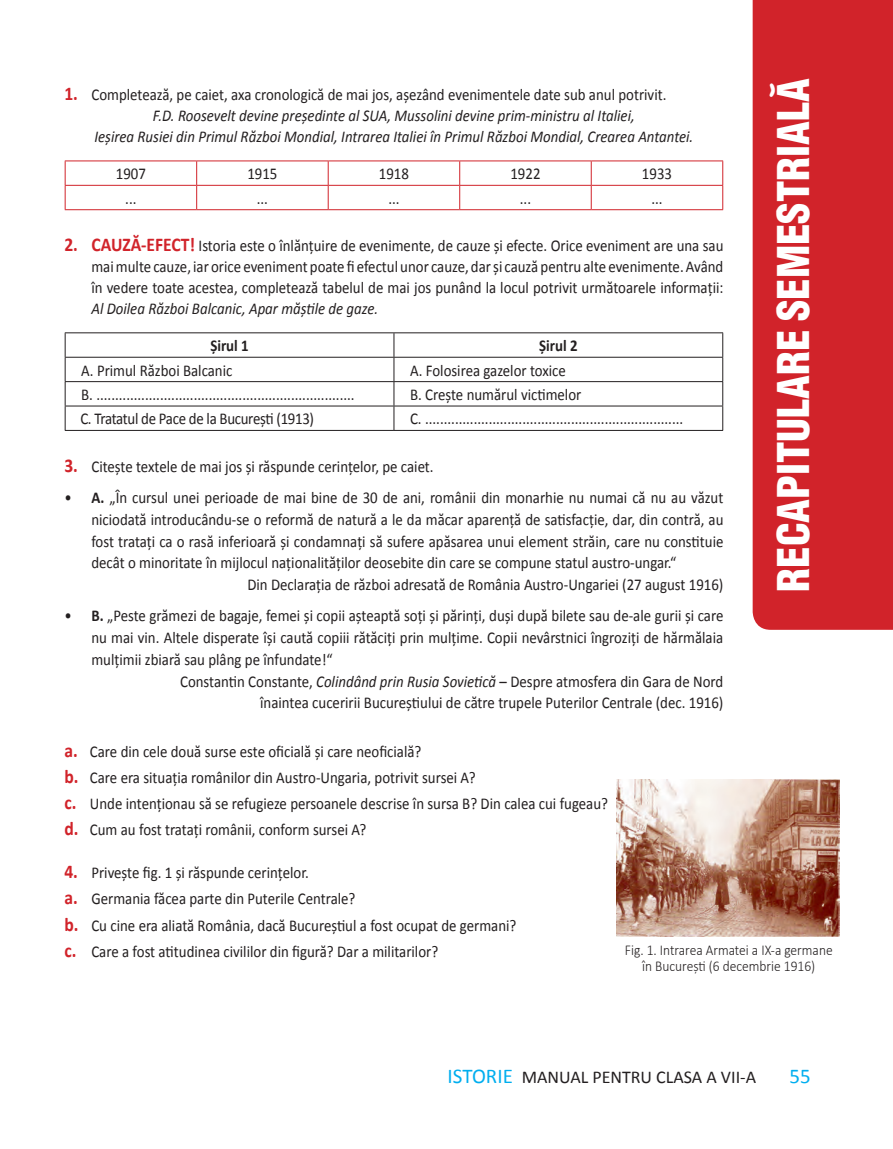
<style>
.page{position:relative;width:893px;height:1149px;background:#fff}
.page>*{position:absolute;margin:0;border:0;box-sizing:border-box;transform-origin:0 0}
.t1{font:42.75px "Switzerland Cond Black R";color:#fff}
.t2{font:21px "Calibri";color:#00aeef}
.t3{font:18px "Calibri";color:#231f20}
.t4{font:16.5px/26.1px "Calibri";color:#231f20;scale:.9 1}
.t5{font:italic 16.5px "Calibri";color:#231f20;scale:.9 1}
.t6{font:16.5px "Calibri";letter-spacing:-.02em;color:#231f20;scale:.9 1}
.t7{font:700 16.5px "Calibri";color:#231f20;scale:.9 1}
.t8{font:300 15px/16.5px "Calibri";color:#231f20;text-align:center;scale:.9 1}
.s1{font-weight:700;font-size:19.5px;color:#d1232a}
.s2{font-weight:700}
.s3{font-style:italic}
.s4{font-size:21px;color:#00aeef}
</style>
<div class="page">
<div style="left:753px;top:0;width:140px;height:629px;background:#d1232a"></div>
<hr style="left:65px;top:160px;width:132px;height:1px;background:#d1232a">
<hr style="left:197px;top:160px;width:131px;height:1px;background:#d1232a">
<hr style="left:328px;top:160px;width:132px;height:1px;background:#d1232a">
<hr style="left:460px;top:160px;width:131px;height:1px;background:#d1232a">
<hr style="left:591px;top:160px;width:132px;height:1px;background:#d1232a">
<hr style="left:65px;top:185px;width:132px;height:1px;background:#d1232a">
<svg style="left:65px;top:161px;width:1px;height:48px"></svg>
<hr style="left:197px;top:185px;width:131px;height:1px;background:#d1232a">
<svg style="left:196px;top:161px;width:1px;height:48px"></svg>
<hr style="left:328px;top:185px;width:132px;height:1px;background:#d1232a">
<svg style="left:328px;top:161px;width:1px;height:48px"></svg>
<hr style="left:460px;top:185px;width:131px;height:1px;background:#d1232a">
<svg style="left:459px;top:161px;width:1px;height:48px"></svg>
<hr style="left:591px;top:185px;width:132px;height:1px;background:#d1232a">
<svg style="left:591px;top:161px;width:1px;height:48px"></svg>
<svg style="left:722px;top:161px;width:1px;height:48px"></svg>
<hr style="left:65px;top:209px;width:132px;height:1px;background:#d1232a">
<hr style="left:197px;top:209px;width:131px;height:1px;background:#d1232a">
<hr style="left:328px;top:209px;width:132px;height:1px;background:#d1232a">
<hr style="left:460px;top:209px;width:131px;height:1px;background:#d1232a">
<hr style="left:591px;top:209px;width:132px;height:1px;background:#d1232a">
<hr style="left:65px;top:332px;width:329px;height:1px;background:#231f20">
<hr style="left:394px;top:332px;width:329px;height:1px;background:#231f20">
<hr style="left:65px;top:357px;width:329px;height:1px;background:#231f20">
<hr style="left:394px;top:357px;width:329px;height:1px;background:#231f20">
<hr style="left:65px;top:381px;width:329px;height:1px;background:#231f20">
<hr style="left:394px;top:381px;width:329px;height:1px;background:#231f20">
<hr style="left:65px;top:405px;width:329px;height:1px;background:#231f20">
<svg style="left:65px;top:333px;width:1px;height:97px"></svg>
<hr style="left:394px;top:405px;width:329px;height:1px;background:#231f20">
<svg style="left:394px;top:333px;width:1px;height:97px"></svg>
<svg style="left:722px;top:333px;width:1px;height:97px"></svg>
<hr style="left:65px;top:430px;width:329px;height:1px;background:#231f20">
<hr style="left:394px;top:430px;width:329px;height:1px;background:#231f20">
<img style="left:617px;top:779px;width:222px;height:156px">
<h1 class="t1" style="left:767px;top:591px;width:514px;rotate:-90deg">RECAPITULARE SEMESTRIAL|</h1>
<p class="t4" style="left:64px;top:81px;width:670px"><span class="s1">1.</span> Completează, pe caiet, axa cronologică de mai jos, așezând evenimentele date sub anul potrivit.</p>
<p class="t5" style="left:153px;top:104px;width:537px">F.D. Roosevelt devine președinte al SUA, Mussolini devine prim-ministru al Italiei,</p>
<p class="t5" style="left:94px;top:125px;width:667px">Ieșirea Rusiei din Primul Război Mondial, Intrarea Italiei în Primul Război Mondial, Crearea Antantei.</p>
<p class="t4" style="left:116px;top:160px;width:35px">1907</p>
<p class="t4" style="left:247px;top:160px;width:35px">1915</p>
<p class="t4" style="left:379px;top:160px;width:35px">1918</p>
<p class="t4" style="left:510px;top:160px;width:35px">1922</p>
<p class="t4" style="left:642px;top:160px;width:35px">1933</p>
<p class="t4" style="left:125px;top:185px;width:14px">...</p>
<p class="t4" style="left:257px;top:185px;width:14px">...</p>
<p class="t4" style="left:388px;top:185px;width:14px">...</p>
<p class="t4" style="left:520px;top:185px;width:14px">...</p>
<p class="t4" style="left:651px;top:185px;width:14px">...</p>
<p class="t4" style="left:91px;top:234px;width:704px;line-height:21px;text-align:justify;text-indent:-27px"><span class="s1">2. CAUZĂ-EFECT!</span> Istoria este o înlănțuire de evenimente, de cauze și efecte. Orice eveniment are una sau mai multe cauze, iar orice eveniment poate fi efectul unor cauze, dar și cauză pentru alte evenimente. Având în vedere toate acestea, completează tabelul de mai jos punând la locul potrivit următoarele informații:</p>
<p class="t5" style="left:91px;top:296px;width:320px">Al Doilea Război Balcanic, Apar măștile de gaze.</p>
<p class="t7" style="left:210px;top:334px;width:44px">Șirul 1</p>
<p class="t7" style="left:539px;top:334px;width:44px">Șirul 2</p>
<p class="t4" style="left:81px;top:356px;width:170px">A. Primul Război Balcanic</p>
<p class="t4" style="left:410px;top:356px;width:175px">A. Folosirea gazelor toxice</p>
<p class="t4" style="left:81px;top:381px;width:305px">B. .....................................................................</p>
<p class="t4" style="left:410px;top:381px;width:192px">B. Crește numărul victimelor</p>
<p class="t6" style="left:80px;top:407px;width:261px">C. Tratatul de Pace de la București (1913)</p>
<p class="t4" style="left:410px;top:405px;width:305px">C. .....................................................................</p>
<p class="t4" style="left:64px;top:453px;width:412px"><span class="s1">3.</span> Citește textele de mai jos și răspunde cerințelor, pe caiet.</p>
<p class="t4" style="left:64px;top:483px;width:734px">• <span class="s2">A.</span> „În cursul unei perioade de mai bine de 30 de ani, românii din monarhie nu numai că nu au văzut</p>
<p class="t4" style="left:91px;top:505px;width:704px">niciodată introducându-se o reformă de natură a le da măcar aparență de satisfacție, dar, din contră, au</p>
<p class="t4" style="left:91px;top:527px;width:704px">fost tratați ca o rasă inferioară și condamnați să sufere apăsarea unui element străin, care nu constituie</p>
<p class="t4" style="left:91px;top:549px;width:652px">decât o minoritate în mijlocul naționalităților deosebite din care se compune statul austro-ungar.“</p>
<p class="t4" style="left:247px;top:571px;width:530px">Din Declarația de război adresată de România Austro-Ungariei (27 august 1916)</p>
<p class="t4" style="left:64px;top:601px;width:734px">• <span class="s2">B.</span> „Peste grămezi de bagaje, femei și copii așteaptă soți și părinți, duși după bilete sau de-ale gurii și care</p>
<p class="t4" style="left:91px;top:623px;width:704px">nu mai vin. Altele disperate își caută copiii rătăciți prin mulțime. Copii nevârstnici îngroziți de hărmălaia</p>
<p class="t4" style="left:91px;top:645px;width:270px">mulțimii zbiară sau plâng pe înfundate!“</p>
<p class="t4" style="left:180px;top:667px;width:605px">Constantin Constante, <span class="s3">Colindând prin Rusia Sovietică</span> – Despre atmosfera din Gara de Nord</p>
<p class="t4" style="left:260px;top:689px;width:516px">înaintea cuceririi Bucureștiului de către trupele Puterilor Centrale (dec. 1916)</p>
<p class="t4" style="left:64px;top:737px;width:606px"><span class="s1">a.</span> Care din cele două surse este oficială și care neoficială?<br><span class="s1">b.</span> Care era situația românilor din Austro-Ungaria, potrivit sursei A?<br><span class="s1">c.</span> Unde intenţionau să se refugieze persoanele descrise în sursa B? Din calea cui fugeau? <span class="s1">d.</span> Cum au fost tratați românii, conform sursei A?</p>
<p class="t4" style="left:64px;top:859px;width:504px"><span class="s1">4.</span> Privește fig. 1 și răspunde cerințelor.<br><span class="s1">a.</span> Germania făcea parte din Puterile Centrale?<br><span class="s1">b.</span> Cu cine era aliată România, dacă Bucureștiul a fost ocupat de germani? <span class="s1">c.</span> Care a fost atitudinea civililor din figură? Dar a militarilor?</p>
<p class="t8" style="left:625px;top:941px;width:232px">Fig. 1. Intrarea Armatei a IX-a germane în București (6 decembrie 1916)</p>
<p class="t3" style="left:448px;top:1064px;width:310px"><span class="s4">ISTORIE</span> MANUAL PENTRU CLASA A VII-A</p>
<p class="t2" style="left:789px;top:1061px;width:23px">55</p>
</div>
